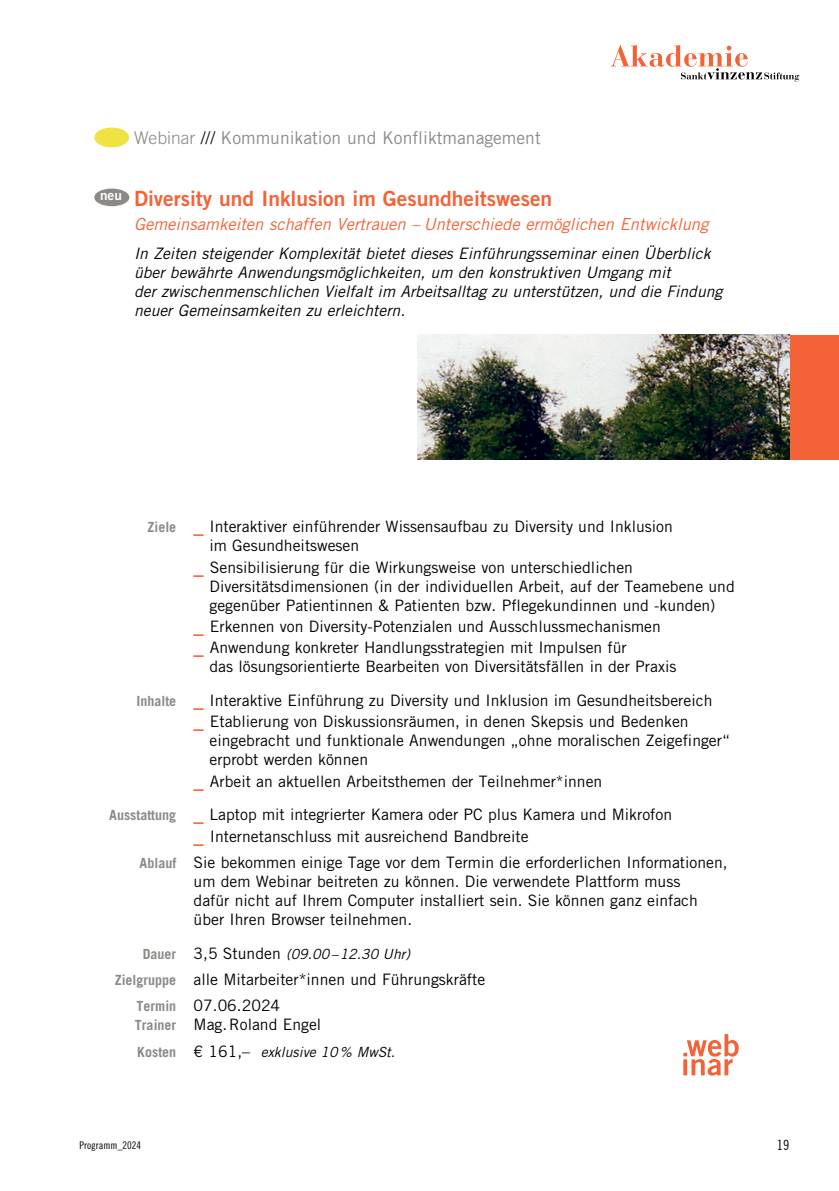
<style>
.page{position:relative;width:839px;height:1191px;background:#fff}
.page>*{position:absolute;margin:0;border:0;box-sizing:border-box;transform-origin:0 0}
.t1{font:21px "Trade Gothic LT Pro Bd 2";color:#f46238}
.t2{font:17.5px "Trade Gothic LT Pro";color:#8c8986}
.t3{font:italic 16.62px "Trade Gothic LT Pro";color:#f46238}
.t4{font:15.75px/18.9px "Trade Gothic LT Pro";color:#000}
.t5{font:italic 15.75px/18.9px "Trade Gothic LT Pro";color:#000}
.t6{font:italic 14px "Trade Gothic LT Pro";color:#000}
.t7{font:700 14px "Trade Gothic LT Pro";color:#8c8986}
.t8{font:14px "Trade Gothic LT Pro Cn 18";color:#000}
.t9{font:10.5px "Trade Gothic LT Pro Cn 18";color:#000}
.s1{font-weight:300}
.s2{font-weight:300;color:#000}
.s3{font-family:"Trade Gothic LT Pro Bd 2";font-size:31.5px;color:#f46238}
.s4{font-size:31.5px;color:#f46238}
.s5{font-weight:700;font-size:14px;color:#8c8986}
.s6{font-weight:700;font-style:normal;color:#8c8986}
.s7{font-style:normal;font-size:15.75px}
</style>
<div class="page">
<svg style="left:610px;top:45px;width:189px;height:37px"></svg>
<div style="left:417px;top:335px;width:421px;height:124px;background:#f46238"></div>
<img style="left:417px;top:335px;width:372px;height:124px">
<div style="left:94px;top:128px;width:35px;height:19px;background:#eee340;border-radius:50%"></div>
<div style="left:94px;top:189px;width:35px;height:17px;background:#8c8986;border-radius:50%"></div>
<svg style="left:683px;top:1034px;width:55px;height:41px"></svg>
<p class="t2" style="left:134px;top:127px;width:408px"><span class="s1">Webinar</span> <span class="s2">///</span> Kommunikation und Konfliktmanagement</p>
<h1 class="t1" style="left:100px;top:186px;width:453px"><sup>neu</sup> Diversity und Inklusion im Gesundheitswesen</h1>
<p class="t3" style="left:134px;top:214px;width:576px">Gemeinsamkeiten schaffen Vertrauen – Unterschiede ermöglichen Entwicklung</p>
<p class="t5" style="left:134px;top:244px;width:589px">In Zeiten steigender Komplexität bietet dieses Einführungsseminar einen Überblick über bewährte Anwendungsmöglichkeiten, um den konstruktiven Umgang mit<br>der zwischenmenschlichen Vielfalt im Arbeitsalltag zu unterstützen, und die Findung neuer Gemeinsamkeiten zu erleichtern.</p>
<p class="t7" style="left:147px;top:519px;width:30px">Ziele</p>
<p class="t4" style="left:209px;top:517px;width:465px;text-indent:-16px"><span class="s3">_</span> Interaktiver einführender Wissensaufbau zu Diversity und Inklusion im Gesundheitswesen</p>
<p class="t4" style="left:209px;top:557px;width:526px;text-indent:-16px"><span class="s4">_</span> Sensibilisierung für die Wirkungsweise von unterschiedlichen<br>Diversitätsdimensionen (in der individuellen Arbeit, auf der Teamebene und gegenüber Patientinnen &amp; Patienten bzw. Pflegekundinnen und -kunden)</p>
<p class="t4" style="left:193px;top:615px;width:468px;line-height:21.3px"><span class="s4">_</span> Erkennen von Diversity-Potenzialen und Ausschlussmechanismen <span class="s4">_</span> Anwendung konkreter Handlungsstrategien mit Impulsen für</p>
<p class="t4" style="left:209px;top:657px;width:468px">das lösungsorientierte Bearbeiten von Diversitätsfällen in der Praxis</p>
<p class="t7" style="left:136px;top:692px;width:41px">Inhalte</p>
<p class="t4" style="left:193px;top:689px;width:520px;line-height:21.3px"><span class="s3">_</span> Interaktive Einführung zu Diversity und Inklusion im Gesundheitsbereich <span class="s4">_</span> Etablierung von Diskussionsräumen, in denen Skepsis und Bedenken</p>
<p class="t4" style="left:209px;top:731px;width:522px">eingebracht und funktionale Anwendungen „ohne moralischen Zeigefinger“ erprobt werden können</p>
<p class="t4" style="left:193px;top:771px;width:410px"><span class="s4">_</span> Arbeit an aktuellen Arbeitsthemen der Teilnehmer*innen</p>
<p class="t7" style="left:109px;top:807px;width:68px">Ausstattung</p>
<p class="t4" style="left:193px;top:804px;width:480px;line-height:21.3px"><span class="s3">_</span> Laptop mit integrierter Kamera oder PC plus Kamera und Mikrofon <span class="s4">_</span> Internetanschluss mit ausreichend Bandbreite</p>
<p class="t4" style="left:193px;top:853px;width:535px;text-indent:-54px"><span class="s5">Ablauf</span> Sie bekommen einige Tage vor dem Termin die erforderlichen Informationen, um dem Webinar beitreten zu können. Die verwendete Plattform muss<br>dafür nicht auf Ihrem Computer installiert sein. Sie können ganz einfach über Ihren Browser teilnehmen.</p>
<p class="t6" style="left:143px;top:945px;width:269px"><span class="s6">Dauer</span> <span class="s7">3,5 Stunden</span> (09.00–12.30 Uhr)</p>
<p class="t4" style="left:136px;top:966px;width:350px;line-height:26.4px;text-indent:-22px"><span class="s5">Zielgruppe</span> alle Mitarbeiter*innen und Führungskräfte<br><span class="s5">Termin</span> 07.06.2024</p>
<p class="t4" style="left:135px;top:1015px;width:188px"><span class="s5">Trainer</span> Mag.Roland Engel</p>
<p class="t6" style="left:137px;top:1043px;width:259px"><span class="s6">Kosten</span> <span class="s7">€ 161,–</span> exklusive 10% MwSt.</p>
<p class="t9" style="left:79px;top:1139px;width:63px">Programm_2024</p>
<p class="t8" style="left:776px;top:1136px;width:14px">19</p>
</div>
